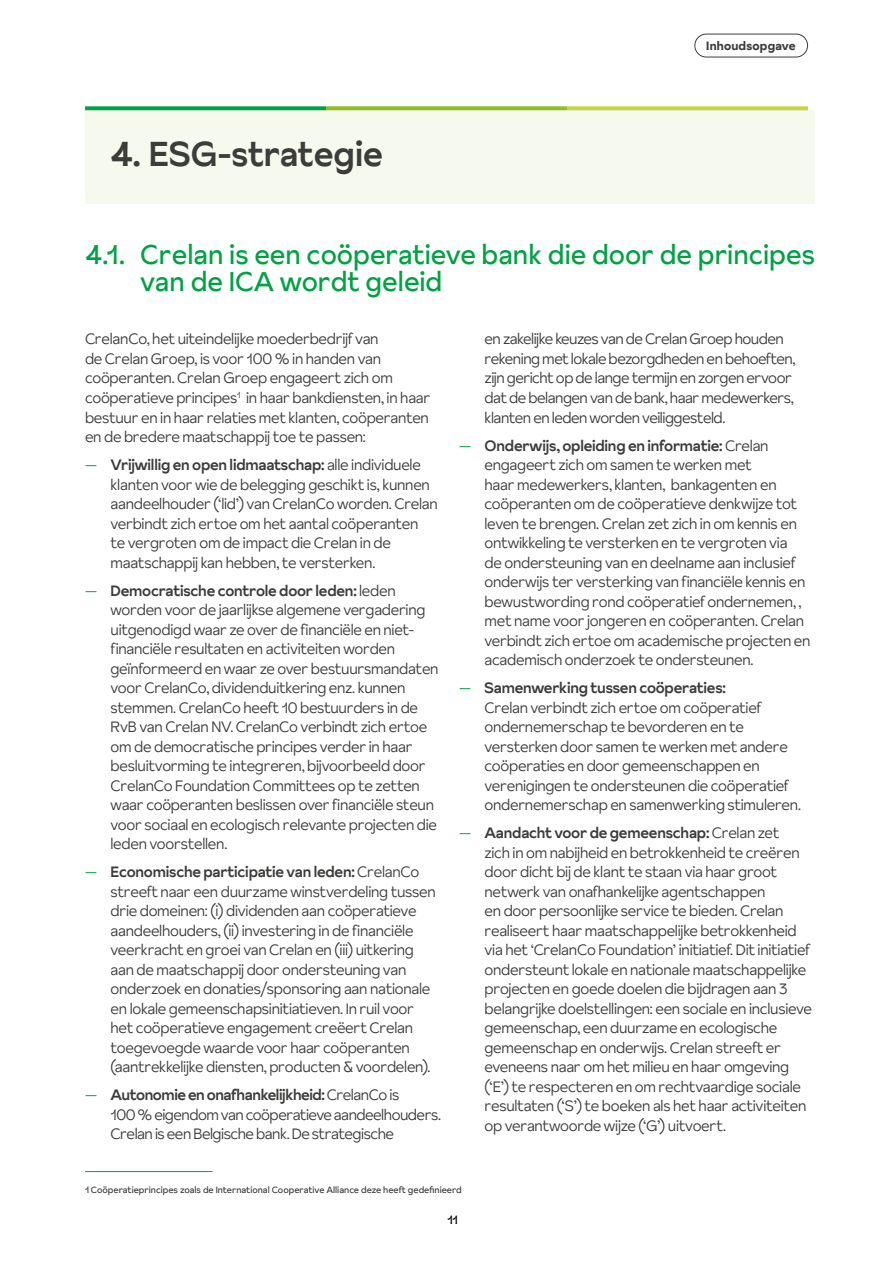
<style>
.page{position:relative;width:893px;height:1263px;background:#fff}
.page>*{position:absolute;margin:0;border:0;box-sizing:border-box;transform-origin:0 0}
.t1{font:500 34.5px "Crelan Sunset";color:#3c3c3b}
.t2{font:27px/27px "Crelan Sunset";color:#00a244}
.t3{font:300 15px/19.5px "Crelan Sunset";letter-spacing:-.02em;color:#3c3c3b}
.t4{font:700 12px "Crelan Sunset";letter-spacing:.015em;color:#3c3c3b}
.t5{font:12px "Crelan Sunset";color:#000}
.t6{font:9px "Crelan Sunset";color:#3c3c3b}
.s1{color:#00a244}
.s2{font-weight:500}
</style>
<div class="page">
<div style="left:694px;top:34px;width:114px;height:23px;border:1px solid #3c3c3b;border-radius:11px"></div>
<div style="left:85px;top:111px;width:730px;height:93px;background:#f6f9ed"></div>
<hr style="left:85px;top:1171px;width:128px;height:1px;background:#00a244">
<svg style="left:85px;top:106px;width:241px;height:4px"></svg>
<svg style="left:326px;top:106px;width:241px;height:4px"></svg>
<svg style="left:567px;top:106px;width:241px;height:4px"></svg>
<h1 class="t1" style="left:111px;top:130px;width:274px">4. ESG-strategie</h1>
<p class="t4" style="left:706px;top:37px;width:91px">Inhoudsopgave</p>
<h2 class="t2" style="left:140px;top:241px;width:676px;text-indent:-55px">4.1. Crelan is een coöperatieve bank die door de principes van de ICA wordt geleid</h2>
<p class="t3" style="left:85px;top:329px;width:347px">CrelanCo, het uiteindelijke moederbedrijf van<br>de Crelan Groep, is voor 100 % in handen van coöperanten. Crelan Groep engageert zich om coöperatieve principes<sup>1</sup> in haar bankdiensten, in haar bestuur en in haar relaties met klanten, coöperanten en de bredere maatschappij toe te passen:</p>
<p class="t3" style="left:111px;top:455px;width:329px;text-indent:-26px"><span class="s1">—</span> <span class="s2">Vrijwillig en open lidmaatschap:</span> alle individuele klanten voor wie de belegging geschikt is, kunnen aandeelhouder (‘lid’) van CrelanCo worden. Crelan verbindt zich ertoe om het aantal coöperanten<br>te vergroten om de impact die Crelan in de maatschappij kan hebben, te versterken.</p>
<p class="t3" style="left:111px;top:580px;width:330px;text-indent:-26px"><span class="s1">—</span> <span class="s2">Democratische controle door leden:</span> leden worden voor de jaarlijkse algemene vergadering uitgenodigd waar ze over de financiële en niet&shy;financiële resultaten en activiteiten worden geïnformeerd en waar ze over bestuursmandaten voor CrelanCo, dividenduitkering enz. kunnen stemmen. CrelanCo heeft 10 bestuurders in de RvB van Crelan NV. CrelanCo verbindt zich ertoe om de democratische principes verder in haar besluitvorming te integreren, bijvoorbeeld door CrelanCo Foundation Committees op te zetten waar coöperanten beslissen over financiële steun voor sociaal en ecologisch relevante projecten die leden voorstellen.</p>
<p class="t3" style="left:111px;top:862px;width:327px;text-indent:-26px"><span class="s1">—</span> <span class="s2">Economische participatie van leden:</span> CrelanCo streeft naar een duurzame winstverdeling tussen drie domeinen: (i) dividenden aan coöperatieve aandeelhouders, (ii) investering in de financiële veerkracht en groei van Crelan en (iii) uitkering aan de maatschappij door ondersteuning van onderzoek en donaties/sponsoring aan nationale en lokale gemeenschapsinitiatieven. In ruil voor het coöperatieve engagement creëert Crelan toegevoegde waarde voor haar coöperanten (aantrekkelijke diensten, producten &amp; voordelen).</p>
<p class="t3" style="left:111px;top:1085px;width:332px;text-indent:-26px"><span class="s1">—</span> <span class="s2">Autonomie en onafhankelijkheid:</span> CrelanCo is<br>100 % eigendom van coöperatieve aandeelhouders.<br>Crelan is een Belgische bank. De strategische</p>
<p class="t3" style="left:485px;top:329px;width:313px">en zakelijke keuzes van de Crelan Groep houden rekening met lokale bezorgdheden en behoeften, zijn gericht op de lange termijn en zorgen ervoor dat de belangen van de bank, haar medewerkers, klanten en leden worden veiliggesteld.</p>
<p class="t3" style="left:485px;top:435px;width:327px;text-indent:-26px"><span class="s1">—</span> <span class="s2">Onderwijs, opleiding en informatie:</span> Crelan engageert zich om samen te werken met<br>haar medewerkers, klanten, bankagenten en coöperanten om de coöperatieve denkwijze tot leven te brengen. Crelan zet zich in om kennis en ontwikkeling te versterken en te vergroten via<br>de ondersteuning van en deelname aan inclusief onderwijs ter versterking van financiële kennis en bewustwording rond coöperatief ondernemen, , met name voor jongeren en coöperanten. Crelan verbindt zich ertoe om academische projecten en academisch onderzoek te ondersteunen.</p>
<p class="t3" style="left:485px;top:678px;width:318px;text-indent:-26px"><span class="s1">—</span> <span class="s2">Samenwerking tussen coöperaties:<br></span>Crelan verbindt zich ertoe om coöperatief ondernemerschap te bevorderen en te versterken door samen te werken met andere coöperaties en door gemeenschappen en verenigingen te ondersteunen die coöperatief ondernemerschap en samenwerking stimuleren.</p>
<p class="t3" style="left:485px;top:823px;width:329px;text-indent:-26px"><span class="s1">—</span> <span class="s2">Aandacht voor de gemeenschap:</span> Crelan zet<br>zich in om nabijheid en betrokkenheid te creëren door dicht bij de klant te staan via haar groot netwerk van onafhankelijke agentschappen<br>en door persoonlijke service te bieden. Crelan realiseert haar maatschappelijke betrokkenheid via het ‘CrelanCo Foundation’ initiatief. Dit initiatief ondersteunt lokale en nationale maatschappelijke projecten en goede doelen die bijdragen aan 3 belangrijke doelstellingen: een sociale en inclusieve gemeenschap, een duurzame en ecologische gemeenschap en onderwijs. Crelan streeft er eveneens naar om het milieu en haar omgeving (‘E’) te respecteren en om rechtvaardige sociale resultaten (‘S’) te boeken als het haar activiteiten op verantwoorde wijze (‘G’) uitvoert.</p>
<p class="t6" style="left:85px;top:1183px;width:378px">1 Coöperatieprincipes zoals de International Cooperative Alliance deze heeft gedefinieerd</p>
<p class="t5" style="left:448px;top:1212px;width:12px">11</p>
</div>
